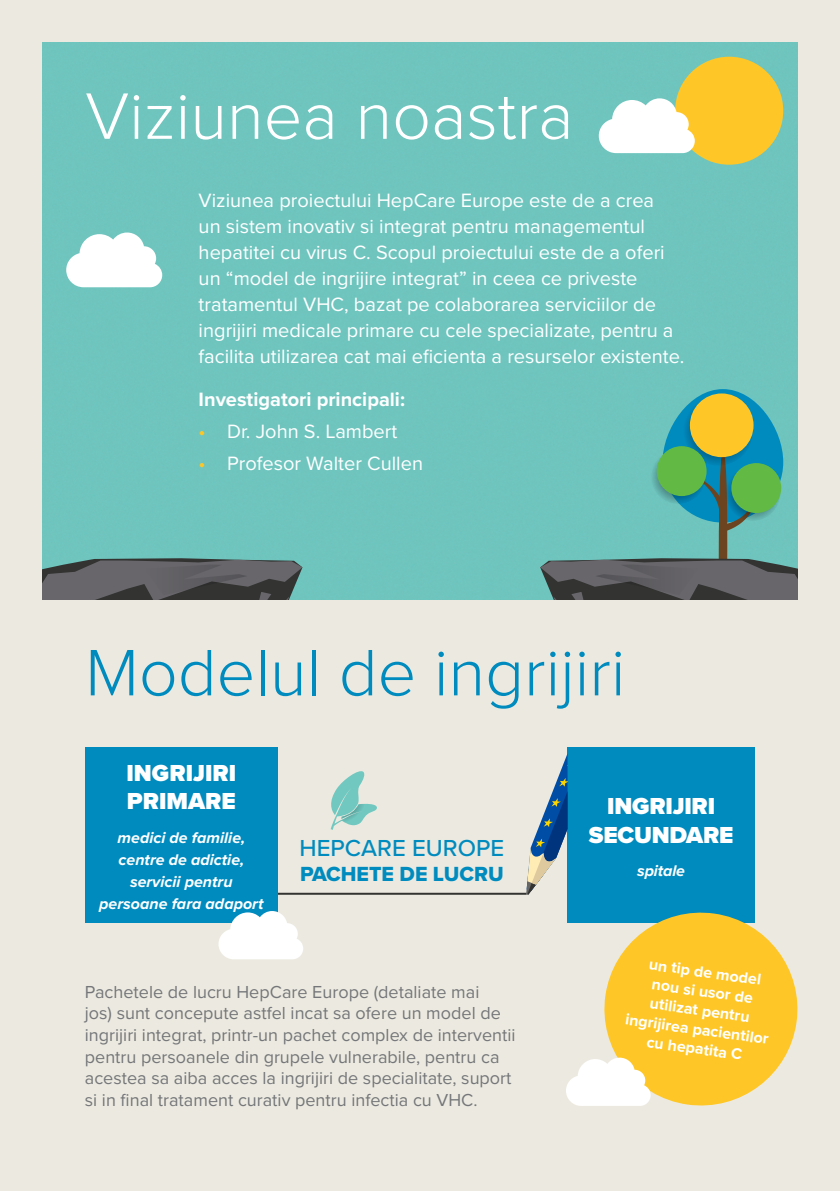
<style>
.page{position:relative;width:840px;height:1191px;background:#fff}
.page>*{position:absolute;margin:0;border:0;box-sizing:border-box;transform-origin:0 0}
.t1{font:300 68px "Proxima Nova";color:#008bbf}
.t2{font:300 68px "Proxima Nova";color:#fff}
.t3{font:900 24px/28.8px "Proxima Nova";letter-spacing:-.01em;color:#fff}
.t4{font:500 24px "Proxima Nova";color:#008bbf}
.t5{font:21.2px "Proxima Nova Extrabld";color:#008bbf}
.t6{font:20px/26px "Proxima Nova";color:#fff}
.t7{font:700 20px "Proxima Nova";color:#fff}
.t8{font:18px/21.6px "Proxima Nova";color:#747679}
.t9{font:italic 700 16px/22px "Proxima Nova";color:#fff;text-align:center}
.t10{font:700 16px/19.2px "Proxima Nova";color:#fff;text-align:center}
.s1{color:#fec727}
</style>
<div class="page">
<div style="left:0;top:0;width:839px;height:1191px;background:#eceae0"></div>
<hr style="left:261px;top:892px;width:265px;height:2px;background:#333332">
<div style="left:43px;top:43px;width:754px;height:556px;background:#6fc5be"></div>
<svg style="left:66px;top:232px;width:96px;height:55px;background:#dff2f0"></svg>
<div style="left:674px;top:57px;width:108px;height:108px;background:#fec727;border-radius:50%"></div>
<svg style="left:598px;top:98px;width:96px;height:55px;background:#ebf2e5"></svg>
<svg style="left:662px;top:389px;width:120px;height:133px;background:#1897bd"></svg>
<svg style="left:682px;top:395px;width:70px;height:71px"></svg>
<div style="left:656px;top:446px;width:50px;height:50px;background:#62ba45;border-radius:50%"></div>
<div style="left:689px;top:393px;width:64px;height:64px;background:#fec727;border-radius:50%"></div>
<svg style="left:43px;top:558px;width:259px;height:41px;background:#585d5f"></svg>
<svg style="left:540px;top:452px;width:257px;height:147px;background:#5f9e92"></svg>
<svg style="left:330px;top:771px;width:47px;height:59px"></svg>
<div style="left:85px;top:747px;width:193px;height:176px;background:#008bbf"></div>
<div style="left:567px;top:747px;width:187px;height:176px;background:#008bbf"></div>
<svg style="left:218px;top:911px;width:85px;height:48px"></svg>
<svg style="left:526px;top:754px;width:42px;height:140px"></svg>
<svg style="left:604px;top:906px;width:194px;height:200px;fill:#fec727"></svg>
<svg style="left:566px;top:1057px;width:84px;height:49px;background:#fcf7e7"></svg>
<h1 class="t2" style="left:85px;top:76px;width:489px">Viziunea noastra</h1>
<p class="t6" style="left:198px;top:188px;width:487px">Viziunea proiectului HepCare Europe este de a crea<br>un sistem inovativ si integrat pentru managementul hepatitei cu virus C. Scopul proiectului este de a oferi un “model de ingrijire integrat” in ceea ce priveste tratamentul VHC, bazat pe colaborarea serviciilor de ingrijiri medicale primare cu cele specializate, pentru a facilita utilizarea cat mai eficienta a resurselor existente.</p>
<p class="t7" style="left:198px;top:388px;width:208px">Investigatori principali:</p>
<p class="t6" style="left:198px;top:419px;width:200px"><span class="s1">•</span> Dr. John S. Lambert</p>
<p class="t6" style="left:198px;top:450px;width:226px"><span class="s1">•</span> Profesor Walter Cullen</p>
<h1 class="t1" style="left:85px;top:632px;width:541px">Modelul de ingrijiri</h1>
<p class="t3" style="left:126px;top:759px;width:111px">INGRIJIRI<br>PRIMARE</p>
<p class="t9" style="left:99px;top:827px;width:165px">medici de familie, centre de adictie, servicii pentru persoane fara adaport</p>
<p class="t4" style="left:299px;top:833px;width:206px">HEPCARE EUROPE</p>
<p class="t5" style="left:300px;top:861px;width:205px">PACHETE DE LUCRU</p>
<p class="t8" style="left:85px;top:981px;width:432px">Pachetele de lucru HepCare Europe (detaliate mai<br>jos) sunt concepute astfel incat sa ofere un model de ingrijiri integrat, printr-un pachet complex de interventii pentru persoanele din grupele vulnerabile, pentru ca acestea sa aiba acces la ingrijiri de specialitate, suport si in final tratament curativ pentru infectia cu VHC.</p>
<p class="t3" style="left:588px;top:792px;width:146px;text-align:center">INGRIJIRI<br>SECUNDARE</p>
<p class="t9" style="left:637px;top:860px;width:49px">spitale</p>
<p class="t10" style="left:634px;top:953px;width:146px;rotate:8deg">un tip de model nou si usor de utilizat pentru ingrijirea pacientilor cu hepatita C</p>
</div>
